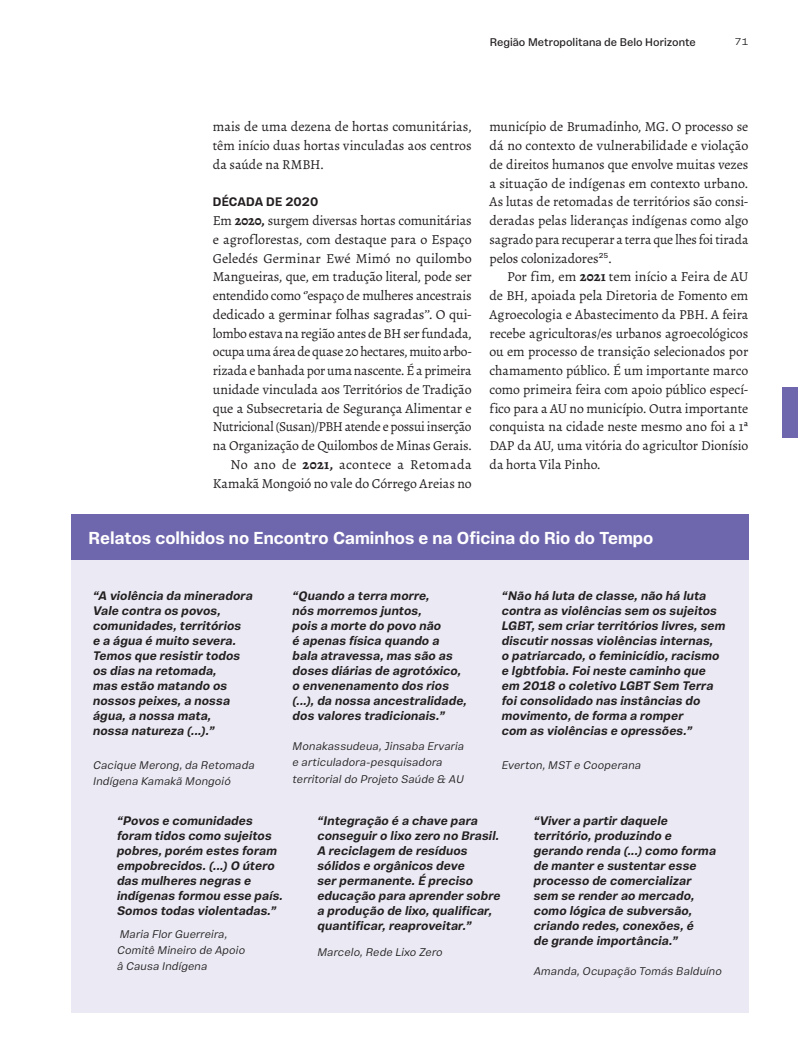
<style>
.page{position:relative;width:798px;height:1063px;background:#fff}
.page>*{position:absolute;margin:0;border:0;box-sizing:border-box;transform-origin:0 0}
.BC_Título{font:700 17.5px "Vinila";color:#fff}
.textoCorrido{font:13.75px/18.8px "Alegreya";letter-spacing:-.005em;color:#231f20;text-align:justify}
.textoCorrido-PrimeiroParágrafo{font:13.75px/18.8px "Alegreya";letter-spacing:-.015em;color:#231f20;text-align:justify}
.Relatos{font:italic 700 12.5px/15px "Vinila";letter-spacing:.01em;color:#231f20}
.T4_Assunto_destaque{font:700 12.5px "Vinila";color:#231f20}
.Autor_relatos{font:italic 300 11.25px/16.2px "Vinila";letter-spacing:.015em;color:#231f20}
.t1{font:11.25px "Vinila";color:#231f20}
.t2{font:300 10px "Vinila";color:#231f20}
.s1{font-weight:700}
</style>
<div class="page">
<div style="left:782px;top:387px;width:15px;height:51px;background:#6f67ae"></div>
<div style="left:71px;top:518px;width:677px;height:494px;background:#ebeaf4"></div>
<div style="left:71px;top:514px;width:677px;height:45px;background:#6f67ae"></div>
<p class="t1" style="left:489px;top:35px;width:207px">Região Metropolitana de Belo Horizonte</p>
<p class="t2" style="left:734px;top:35px;width:15px">71</p>
<p class="textoCorrido" style="left:213px;top:117px;width:260px">mais de uma dezena de hortas comunitárias, têm início duas hortas vinculadas aos centros da saúde na RMBH.</p>
<p class="T4_Assunto_destaque" style="left:213px;top:195px;width:107px">DÉCADA DE 2020</p>
<p class="textoCorrido-PrimeiroParágrafo" style="left:213px;top:211px;width:260px">Em <span class="s1">2020,</span> surgem diversas hortas comunitárias e agroflorestas, com destaque para o Espaço Geledés Germinar Ewé Mimó no quilombo Mangueiras, que, em tradução literal, pode ser entendido como ‘’espaço de mulheres ancestrais dedicado a germinar folhas sagradas’’. O qui&shy;lombo estava na região antes de BH ser fundada, ocupa uma área de quase 20 hectares, muito arbo&shy;rizada e banhada por uma nascente. É a primeira unidade vinculada aos Territórios de Tradição que a Subsecretaria de Segurança Alimentar e Nutricional (Susan)/PBH atende e possui inserção na Organização de Quilombos de Minas Gerais.</p>
<p class="textoCorrido" style="left:213px;top:455px;width:260px;text-align:right">No ano de <span class="s1">2021,</span> acontece a Retomada<br>Kamakã Mongoió no vale do Córrego Areias no</p>
<p class="textoCorrido" style="left:489px;top:117px;width:260px">município de Brumadinho, MG. O processo se dá no contexto de vulnerabilidade e violação de direitos humanos que envolve muitas vezes a situação de indígenas em contexto urbano.<br>As lutas de retomadas de territórios são consi&shy;deradas pelas lideranças indígenas como algo sagrado para recuperar a terra que lhes foi tirada pelos colonizadores<sup>25</sup>.</p>
<p class="textoCorrido" style="left:489px;top:267px;width:260px;text-indent:18px">Por fim, em <span class="s1">2021</span> tem início a Feira de AU de BH, apoiada pela Diretoria de Fomento em Agroecologia e Abastecimento da PBH. A feira recebe agricultoras/es urbanos agroecológicos ou em processo de transição selecionados por chamamento público. É um importante marco como primeira feira com apoio público especí&shy;fico para a AU no município. Outra importante conquista na cidade neste mesmo ano foi a 1ª DAP da AU, uma vitória do agricultor Dionísio da horta Vila Pinho.</p>
<p class="BC_Título" style="left:89px;top:527px;width:566px">Relatos colhidos no Encontro Caminhos e na Oficina do Rio do Tempo</p>
<p class="Relatos" style="left:93px;top:588px;width:161px">“A violência da mineradora<br>Vale contra os povos, comunidades, territórios<br>e a água é muito severa.<br>Temos que resistir todos os dias na retomada,<br>mas estão matando os nossos peixes, a nossa água, a nossa mata,<br>nossa natureza (...).”</p>
<p class="Autor_relatos" style="left:93px;top:757px;width:163px">Cacique Merong, da Retomada<br>Indígena Kamakã Mongoió</p>
<p class="Relatos" style="left:292px;top:588px;width:176px">“Quando a terra morre,<br>nós morremos juntos,<br>pois a morte do povo não<br>é apenas física quando a bala atravessa, mas são as doses diárias de agrotóxico, o envenenamento dos rios (...), da nossa ancestralidade, dos valores tradicionais.”</p>
<p class="Autor_relatos" style="left:292px;top:738px;width:173px">Monakassudeua, Jinsaba Ervaria e articuladora-pesquisadora territorial do Projeto Saúde &amp; AU</p>
<p class="Relatos" style="left:501px;top:588px;width:225px">“Não há luta de classe, não há luta contra as violências sem os sujeitos LGBT, sem criar territórios livres, sem discutir nossas violências internas,<br>o patriarcado, o feminicídio, racismo e lgbtfobia. Foi neste caminho que em 2018 o coletivo LGBT Sem Terra foi consolidado nas instâncias do movimento, de forma a romper<br>com as violências e opressões.”</p>
<p class="Autor_relatos" style="left:501px;top:757px;width:141px">Everton, MST e Cooperana</p>
<p class="Relatos" style="left:117px;top:813px;width:167px">“Povos e comunidades foram tidos como sujeitos pobres, porém estes foram empobrecidos. (...) O útero das mulheres negras e indígenas formou esse país.<br>Somos todas violentadas.”</p>
<p class="Autor_relatos" style="left:117px;top:925px;width:130px">Maria Flor Guerreira,<br>Comitê Mineiro de Apoio â Causa Indígena</p>
<p class="Relatos" style="left:317px;top:813px;width:185px">“Integração é a chave para conseguir o lixo zero no Brasil.<br>A reciclagem de resíduos sólidos e orgânicos deve<br>ser permanente. É preciso educação para aprender sobre a produção de lixo, qualificar, quantificar, reaproveitar.”</p>
<p class="Autor_relatos" style="left:317px;top:944px;width:127px">Marcelo, Rede Lixo Zero</p>
<p class="Relatos" style="left:533px;top:813px;width:184px">“Viver a partir daquele território, produzindo e gerando renda (...) como forma de manter e sustentar esse processo de comercializar sem se render ao mercado, como lógica de subversão, criando redes, conexões, é<br>de grande importância.”</p>
<p class="Autor_relatos" style="left:533px;top:963px;width:190px">Amanda, Ocupação Tomás Balduíno</p>
</div>
